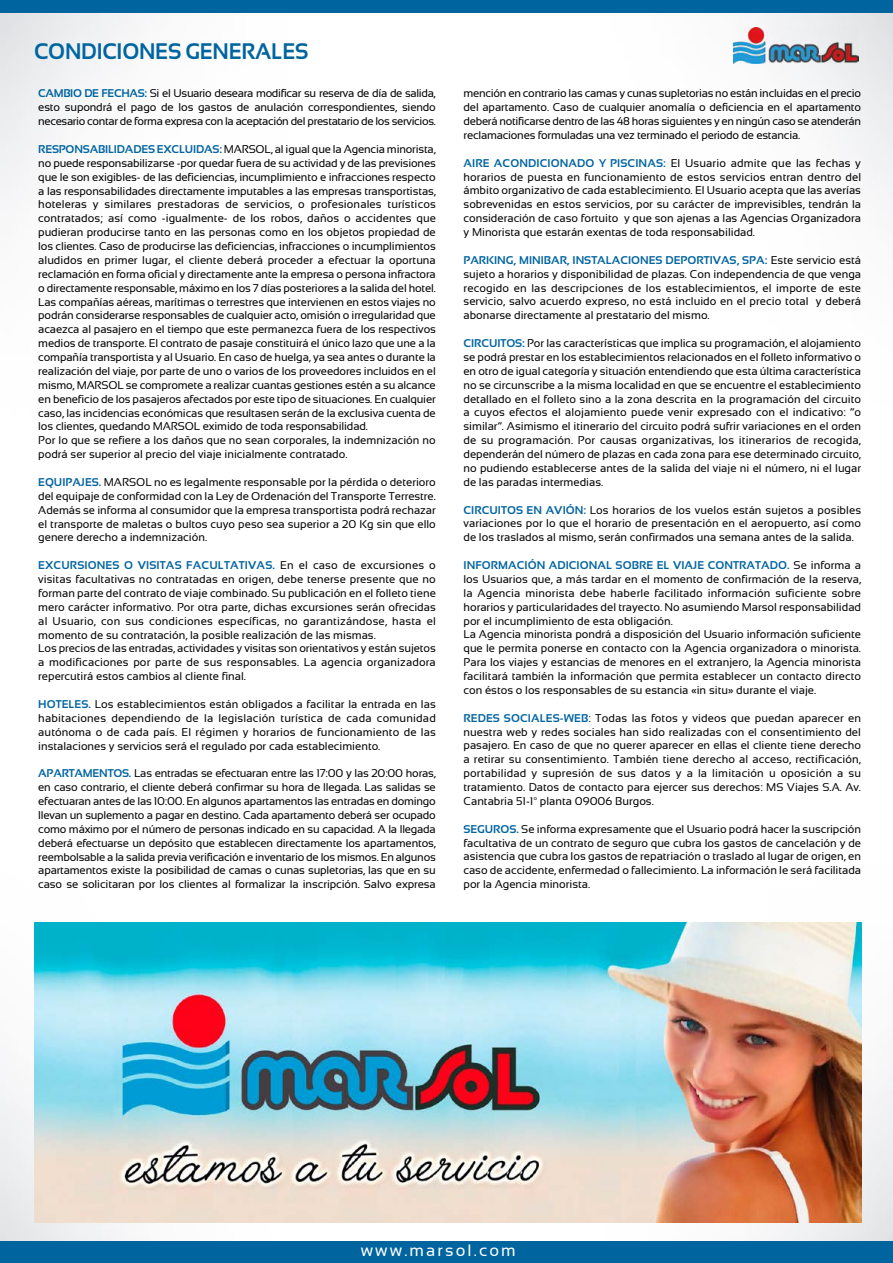
<style>
.page{position:relative;width:893px;height:1263px;background:#fff}
.page>*{position:absolute;margin:0;border:0;box-sizing:border-box;transform-origin:0 0}
.t1{font:700 22.5px "Sansation";letter-spacing:-.01em;color:#00649f;scale:.95 1}
.t2{font:16.5px "Sansation";letter-spacing:.13em;color:#fff}
.t3{font:11.25px/13.8px "Sansation";color:#000;text-align:justify}
.s1{font-weight:700;color:#00649f}
</style>
<div class="page">
<img style="left:0;top:13px;width:893px;height:1228px">
<img style="left:734px;top:28px;width:125px;height:36px">
<div style="left:0;top:1241px;width:893px;height:22px;background:#00649f"></div>
<div style="left:0;top:0;width:893px;height:13px;background:#00649f"></div>
<img style="left:34px;top:923px;width:827px;height:299px">
<h1 class="t1" style="left:34px;top:39px;width:290px">CONDICIONES GENERALES</h1>
<p class="t3" style="left:38px;top:87px;width:399px"><span class="s1">CAMBIO DE FECHAS:</span> Si el Usuario deseara modificar su reserva de día de salida, esto supondrá el pago de los gastos de anulación correspondientes, siendo necesario contar de forma expresa con la aceptación del prestatario de los servicios.</p>
<p class="t3" style="left:38px;top:142px;width:399px;text-align:left"><span class="s1">RESPONSABILIDADES EXCLUIDAS:</span> MARSOL, al igual que la Agencia minorista, no puede responsabilizarse -por quedar fuera de su actividad y de las previsiones que le son exigibles- de las deficiencias, incumplimiento e infracciones respecto a las responsabilidades directamente imputables a las empresas transportistas, hoteleras y similares prestadoras de servicios, o profesionales turísticos contratados; así como -igualmente- de los robos, daños o accidentes que pudieran producirse tanto en las personas como en los objetos propiedad de los clientes. Caso de producirse las deficiencias, infracciones o incumplimientos aludidos en primer lugar, el cliente deberá proceder a efectuar la oportuna reclamación en forma oficial y directamente ante la empresa o persona infractora o directamente responsable, máximo en los 7 días posteriores a la salida del hotel.<br>Las compañías aéreas, marítimas o terrestres que intervienen en estos viajes no podrán considerarse responsables de cualquier acto, omisión o irregularidad que acaezca al pasajero en el tiempo que este permanezca fuera de los respectivos medios de transporte. El contrato de pasaje constituirá el único lazo que une a la compañía transportista y al Usuario. En caso de huelga, ya sea antes o durante la realización del viaje, por parte de uno o varios de los proveedores incluidos en el mismo, MARSOL se compromete a realizar cuantas gestiones estén a su alcance en beneficio de los pasajeros afectados por este tipo de situaciones. En cualquier caso, las incidencias económicas que resultasen serán de la exclusiva cuenta de los clientes, quedando MARSOL eximido de toda responsabilidad.<br>Por lo que se refiere a los daños que no sean corporales, la indemnización no podrá ser superior al precio del viaje inicialmente contratado.</p>
<p class="t3" style="left:38px;top:475px;width:399px"><span class="s1">EQUIPAJES.</span> MARSOL no es legalmente responsable por la pérdida o deterioro del equipaje de conformidad con la Ley de Ordenación del Transporte Terrestre.<br>Además se informa al consumidor que la empresa transportista podrá rechazar el transporte de maletas o bultos cuyo peso sea superior a 20 Kg sin que ello genere derecho a indemnización.</p>
<p class="t3" style="left:38px;top:558px;width:399px;text-align:left"><span class="s1">EXCURSIONES O VISITAS FACULTATIVAS.</span> En el caso de excursiones o visitas facultativas no contratadas en origen, debe tenerse presente que no forman parte del contrato de viaje combinado. Su publicación en el folleto tiene mero carácter informativo. Por otra parte, dichas excursiones serán ofrecidas al Usuario, con sus condiciones específicas, no garantizándose, hasta el momento de su contratación, la posible realización de las mismas.<br>Los precios de las entradas, actividades y visitas son orientativos y están sujetos a modificaciones por parte de sus responsables. La agencia organizadora repercutirá estos cambios al cliente final.</p>
<p class="t3" style="left:38px;top:697px;width:399px"><span class="s1">HOTELES.</span> Los establecimientos están obligados a facilitar la entrada en las habitaciones dependiendo de la legislación turística de cada comunidad autónoma o de cada país. El régimen y horarios de funcionamiento de las instalaciones y servicios será el regulado por cada establecimiento.</p>
<p class="t3" style="left:38px;top:766px;width:399px"><span class="s1">APARTAMENTOS.</span> Las entradas se efectuaran entre las 17:00 y las 20:00 horas, en caso contrario, el cliente deberá confirmar su hora de llegada. Las salidas se efectuaran antes de las 10:00. En algunos apartamentos las entradas en domingo llevan un suplemento a pagar en destino. Cada apartamento deberá ser ocupado como máximo por el número de personas indicado en su capacidad. A la llegada deberá efectuarse un depósito que establecen directamente los apartamentos, reembolsable a la salida previa verificación e inventario de los mismos. En algunos apartamentos existe la posibilidad de camas o cunas supletorias, las que en su caso se solicitaran por los clientes al formalizar la inscripción. Salvo expresa</p>
<p class="t3" style="left:463px;top:87px;width:399px">mención en contrario las camas y cunas supletorias no están incluidas en el precio del apartamento. Caso de cualquier anomalía o deficiencia en el apartamento deberá notificarse dentro de las 48 horas siguientes y en ningún caso se atenderán reclamaciones formuladas una vez terminado el periodo de estancia.</p>
<p class="t3" style="left:463px;top:156px;width:399px"><span class="s1">AIRE ACONDICIONADO Y PISCINAS:</span> El Usuario admite que las fechas y horarios de puesta en funcionamiento de estos servicios entran dentro del ámbito organizativo de cada establecimiento. El Usuario acepta que las averías sobrevenidas en estos servicios, por su carácter de imprevisibles, tendrán la consideración de caso fortuito y que son ajenas a las Agencias Organizadora y Minorista que estarán exentas de toda responsabilidad.</p>
<p class="t3" style="left:463px;top:253px;width:399px"><span class="s1">PARKING, MINIBAR, INSTALACIONES DEPORTIVAS, SPA:</span> Este servicio está sujeto a horarios y disponibilidad de plazas. Con independencia de que venga recogido en las descripciones de los establecimientos, el importe de este servicio, salvo acuerdo expreso, no está incluido en el precio total y deberá abonarse directamente al prestatario del mismo.</p>
<p class="t3" style="left:463px;top:336px;width:399px"><span class="s1">CIRCUITOS:</span> Por las características que implica su programación, el alojamiento se podrá prestar en los establecimientos relacionados en el folleto informativo o en otro de igual categoría y situación entendiendo que esta última característica no se circunscribe a la misma localidad en que se encuentre el establecimiento detallado en el folleto sino a la zona descrita en la programación del circuito a cuyos efectos el alojamiento puede venir expresado con el indicativo: “o similar”. Asimismo el itinerario del circuito podrá sufrir variaciones en el orden de su programación. Por causas organizativas, los itinerarios de recogida, dependerán del número de plazas en cada zona para ese determinado circuito, no pudiendo establecerse antes de la salida del viaje ni el número, ni el lugar de las paradas intermedias.</p>
<p class="t3" style="left:463px;top:503px;width:399px"><span class="s1">CIRCUITOS EN AVIÓN:</span> Los horarios de los vuelos están sujetos a posibles variaciones por lo que el horario de presentación en el aeropuerto, así como de los traslados al mismo, serán confirmados una semana antes de la salida.</p>
<p class="t3" style="left:463px;top:558px;width:399px;text-align:left"><span class="s1">INFORMACIÓN ADICIONAL SOBRE EL VIAJE CONTRATADO.</span> Se informa a los Usuarios que, a más tardar en el momento de confirmación de la reserva, la Agencia minorista debe haberle facilitado información suficiente sobre horarios y particularidades del trayecto. No asumiendo Marsol responsabilidad por el incumplimiento de esta obligación.<br>La Agencia minorista pondrá a disposición del Usuario información suficiente que le permita ponerse en contacto con la Agencia organizadora o minorista.<br>Para los viajes y estancias de menores en el extranjero, la Agencia minorista facilitará también la información que permita establecer un contacto directo con éstos o los responsables de su estancia «in situ» durante el viaje.</p>
<p class="t3" style="left:463px;top:711px;width:399px"><span class="s1">REDES SOCIALES-WEB</span>: Todas las fotos y videos que puedan aparecer en nuestra web y redes sociales han sido realizadas con el consentimiento del pasajero. En caso de que no querer aparecer en ellas el cliente tiene derecho a retirar su consentimiento. También tiene derecho al acceso, rectificación, portabilidad y supresión de sus datos y a la limitación u oposición a su tratamiento. Datos de contacto para ejercer sus derechos: MS Viajes S.A. Av.<br>Cantabria 51-1º planta 09006 Burgos.</p>
<p class="t3" style="left:463px;top:822px;width:399px"><span class="s1">SEGUROS.</span> Se informa expresamente que el Usuario podrá hacer la suscripción facultativa de un contrato de seguro que cubra los gastos de cancelación y de asistencia que cubra los gastos de repatriación o traslado al lugar de origen, en caso de accidente, enfermedad o fallecimiento. La información le será facilitada por la Agencia minorista.</p>
<h2 class="t2" style="left:361px;top:1241px;width:157px">www.marsol.com</h2>
</div>
